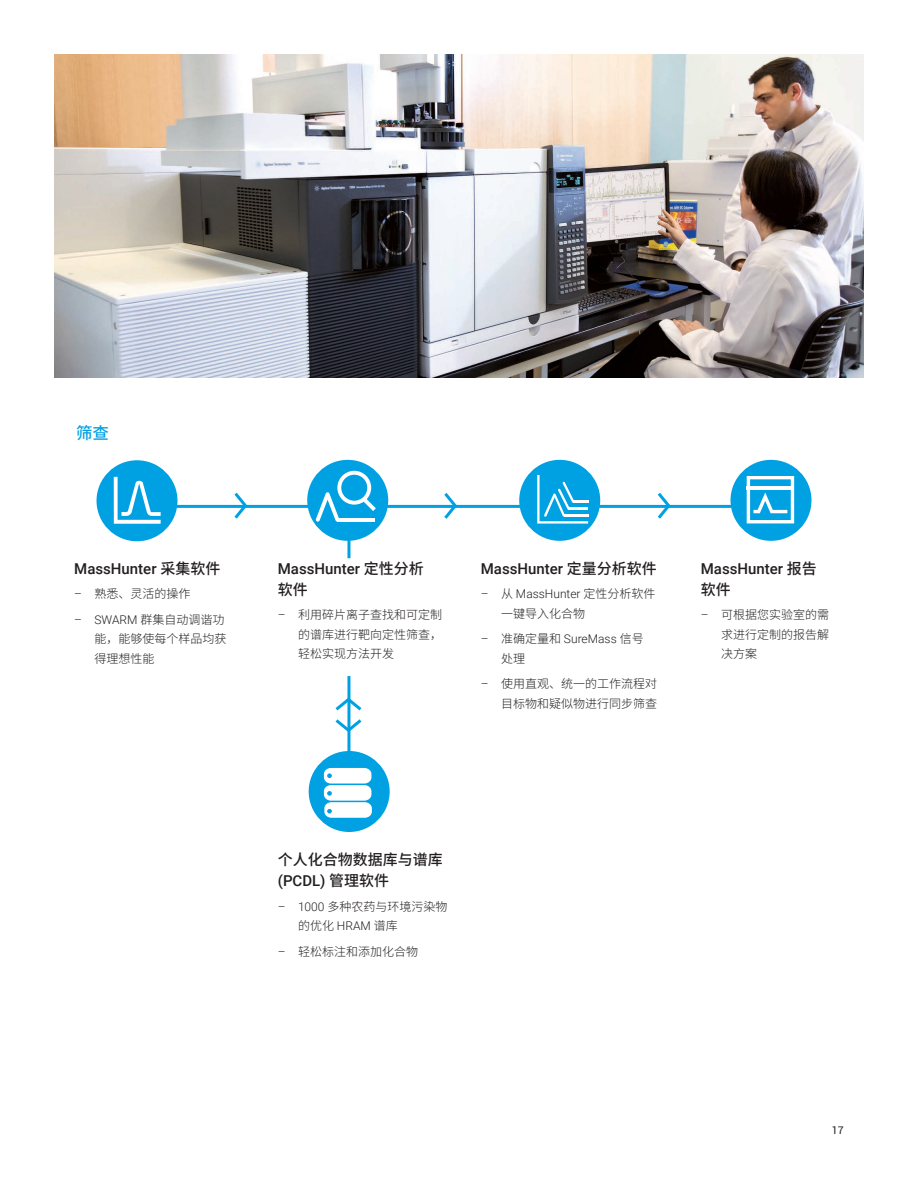
<style>
.page{position:relative;width:918px;height:1188px;background:#fff}
.page>*{position:absolute;margin:0;border:0;box-sizing:border-box;transform-origin:0 0}
.t1{font:500 16.5px "Noto Sans CJ Ksc";color:#00a1e3}
.t2{font:500 15px "Roboto";color:#231f20}
.t3{font:500 15px "Noto Sans CJ Ksc";color:#231f20}
.t4{font:300 12px/19.5px "Noto Sans CJ Ksc";color:#231f20}
.t5{font:300 12px "Roboto";color:#231f20}
.t6{font:10.5px "Roboto";color:#231f20}
.s1{font-family:"Noto Sans CJ Ksc"}
.s2{font-family:"Roboto"}
</style>
<div class="page">
<img style="left:54px;top:54px;width:810px;height:324px">
<div style="left:97px;top:460px;width:81px;height:81px;background:#00a1e3;border-radius:50%"></div>
<svg style="left:114px;top:477px;width:47px;height:47px"></svg>
<div style="left:731px;top:460px;width:81px;height:81px;background:#00a1e3;border-radius:50%"></div>
<svg style="left:747px;top:476px;width:47px;height:47px"></svg>
<hr style="left:168px;top:505px;width:569px;height:3px;background:#00a1e3">
<div style="left:307px;top:460px;width:81px;height:81px;background:#00a1e3;border-radius:50%"></div>
<div style="left:519px;top:460px;width:81px;height:81px;background:#00a1e3;border-radius:50%"></div>
<hr style="left:347px;top:537px;width:3px;height:21px;background:#00a1e3">
<hr style="left:347px;top:676px;width:3px;height:75px;background:#00a1e3">
<div style="left:309px;top:751px;width:81px;height:81px;background:#00a1e3;border-radius:50%"></div>
<div style="left:324px;top:802px;width:48px;height:16px;background:#fff;border-radius:7px"></div>
<svg style="left:324px;top:768px;width:47px;height:33px"></svg>
<svg style="left:327px;top:809px;width:5px;height:5px"></svg>
<svg style="left:537px;top:475px;width:51px;height:49px"></svg>
<hr style="left:573px;top:500px;width:15px;height:3px;background:#fff">
<svg style="left:316px;top:471px;width:60px;height:51px"></svg>
<hr style="left:337px;top:518px;width:38px;height:4px;background:#fff">
<svg style="left:335px;top:696px;width:27px;height:38px"></svg>
<svg style="left:231px;top:492px;width:18px;height:27px"></svg>
<svg style="left:655px;top:493px;width:18px;height:26px"></svg>
<svg style="left:441px;top:493px;width:18px;height:26px"></svg>
<h1 class="t1" style="left:76px;top:423px;width:34px">筛查</h1>
<p class="t2" style="left:74px;top:558px;width:148px">MassHunter <span class="s1">采集软件</span></p>
<p class="t4" style="left:74px;top:584px;width:118px"><span class="s2">–</span> 熟悉、灵活的操作</p>
<p class="t4" style="left:94px;top:610px;width:133px;text-indent:-20px"><span class="s2">– SWARM</span> 群集自动调谐功能，能够使每个样品均获得理想性能</p>
<p class="t2" style="left:278px;top:558px;width:148px">MassHunter <span class="s1">定性分析</span></p>
<p class="t3" style="left:278px;top:581px;width:31px">软件</p>
<p class="t4" style="left:298px;top:605px;width:145px;text-align:justify;text-indent:-20px"><span class="s2">–</span> 利用碎片离子查找和可定制的谱库进行靶向定性筛查，轻松实现方法开发</p>
<p class="t2" style="left:481px;top:558px;width:178px">MassHunter <span class="s1">定量分析软件</span></p>
<p class="t5" style="left:481px;top:585px;width:176px">– <span class="s1">从</span> MassHunter <span class="s1">定性分析软件</span></p>
<p class="t4" style="left:501px;top:604px;width:85px">一键导入化合物</p>
<p class="t5" style="left:481px;top:630px;width:164px">– <span class="s1">准确定量和</span> SureMass <span class="s1">信号</span></p>
<p class="t4" style="left:501px;top:649px;width:25px">处理</p>
<p class="t4" style="left:481px;top:674px;width:178px;text-align:right"><span class="s2">–</span> 使用直观、统一的工作流程对目标物和疑似物进行同步筛查</p>
<p class="t2" style="left:701px;top:558px;width:118px">MassHunter <span class="s1">报告</span></p>
<p class="t3" style="left:701px;top:581px;width:31px">软件</p>
<p class="t4" style="left:721px;top:605px;width:110px;text-align:justify;text-indent:-20px"><span class="s2">–</span> 可根据您实验室的需求进行定制的报告解决方案</p>
<p class="t3" style="left:278px;top:851px;width:166px">个人化合物数据库与谱库</p>
<p class="t2" style="left:278px;top:871px;width:113px">(PCDL) <span class="s1">管理软件</span></p>
<p class="t4" style="left:298px;top:897px;width:151px;text-indent:-20px"><span class="s2">– 1000</span> 多种农药与环境污染物的优化 <span class="s2">HRAM</span> 谱库</p>
<p class="t4" style="left:278px;top:942px;width:142px"><span class="s2">–</span> 轻松标注和添加化合物</p>
<p class="t6" style="left:832px;top:1123px;width:13px">17</p>
</div>
